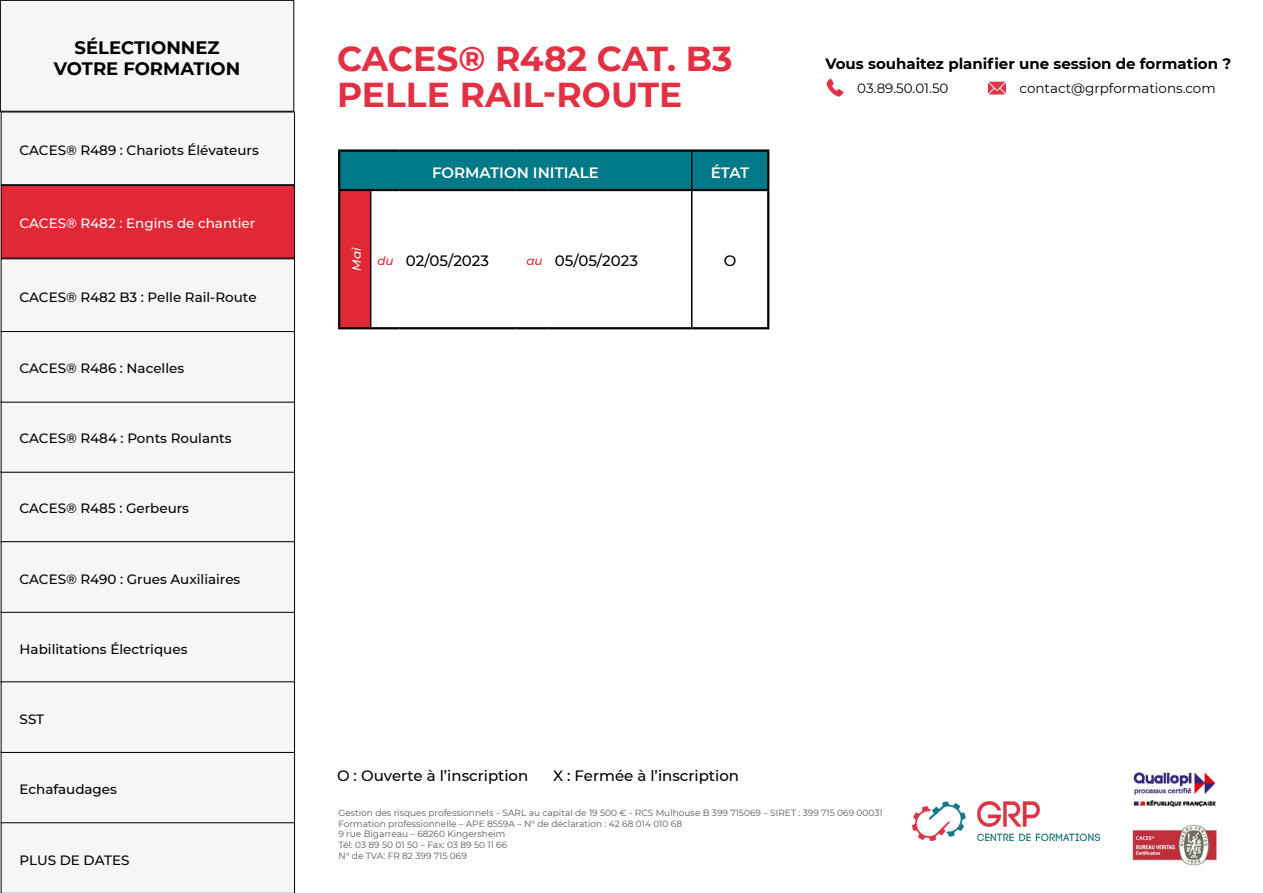
<style>
.page{position:relative;width:1263px;height:893px;background:#fff}
.page>*{position:absolute;margin:0;border:0;box-sizing:border-box;transform-origin:0 0}
.t1{font:700 34.5px/36px "Montserrat";color:#e33144}
.t2{font:700 18px/21.6px "Montserrat";color:#000;text-align:center}
.t3{font:500 15px "Montserrat";color:#000}
.t4{font:700 15px "Montserrat";color:#000}
.t5{font:600 15px "Montserrat";color:#fff}
.t6{font:500 13.5px "Montserrat";color:#000}
.t7{font:13.5px "Montserrat";color:#000}
.t8{font:500 13.5px "Montserrat";color:#fff}
.t9{font:italic 500 12px "Montserrat";color:#fff}
.t10{font:9px/10.8px "Montserrat";color:#575756}
.s1{font-style:italic;font-size:12px;color:#e02836}
</style>
<div class="page">
<div style="left:0;top:0;width:294px;height:111px;background:#f6f6f6"></div>
<div style="left:0;top:0;width:294px;height:112px;border:1px solid #000"></div>
<img style="left:1132px;top:824px;width:84px;height:42px">
<img style="left:1133px;top:772px;width:83px;height:35px">
<img style="left:826px;top:79px;width:18px;height:17px">
<img style="left:989px;top:81px;width:16px;height:14px">
<img style="left:912px;top:802px;width:187px;height:38px">
<div style="left:1px;top:185px;width:294px;height:73px;background:#e12836"></div>
<div style="left:1px;top:185px;width:294px;height:73px;border:1px solid #000"></div>
<div style="left:1px;top:259px;width:294px;height:73px;background:#f6f6f6"></div>
<div style="left:1px;top:258px;width:294px;height:74px;border:1px solid #000"></div>
<div style="left:1px;top:612px;width:294px;height:70px;background:#f6f6f6"></div>
<div style="left:1px;top:472px;width:294px;height:70px;background:#f6f6f6"></div>
<div style="left:1px;top:112px;width:294px;height:73px;background:#f6f6f6"></div>
<div style="left:1px;top:112px;width:294px;height:73px;border:1px solid #000"></div>
<div style="left:1px;top:402px;width:294px;height:70px;background:#f6f6f6"></div>
<div style="left:1px;top:752px;width:294px;height:70px;background:#f6f6f6"></div>
<div style="left:1px;top:332px;width:294px;height:70px;background:#f6f6f6"></div>
<div style="left:1px;top:331px;width:294px;height:71px;border:1px solid #000"></div>
<div style="left:1px;top:682px;width:294px;height:70px;background:#f6f6f6"></div>
<div style="left:1px;top:681px;width:294px;height:72px;border:1px solid #000"></div>
<div style="left:1px;top:542px;width:294px;height:70px;background:#f6f6f6"></div>
<div style="left:1px;top:541px;width:294px;height:72px;border:1px solid #000"></div>
<div style="left:1px;top:823px;width:294px;height:70px;background:#f6f6f6"></div>
<div style="left:340px;top:152px;width:427px;height:37px;background:#007a88"></div>
<div style="left:339px;top:190px;width:32px;height:138px;background:#e02836"></div>
<hr style="left:691px;top:152px;width:1px;height:37px;background:#000">
<hr style="left:370px;top:191px;width:1px;height:136px;background:#000">
<hr style="left:691px;top:191px;width:1px;height:136px;background:#000">
<hr style="left:338px;top:189px;width:33px;height:2px;background:#000">
<hr style="left:338px;top:191px;width:2px;height:136px;background:#000">
<hr style="left:371px;top:189px;width:29px;height:2px;background:#000">
<hr style="left:400px;top:189px;width:116px;height:2px;background:#000">
<hr style="left:516px;top:189px;width:33px;height:2px;background:#000">
<hr style="left:549px;top:189px;width:143px;height:2px;background:#000">
<hr style="left:692px;top:189px;width:77px;height:2px;background:#000">
<hr style="left:767px;top:191px;width:2px;height:136px;background:#000">
<hr style="left:338px;top:327px;width:33px;height:2px;background:#000">
<hr style="left:371px;top:327px;width:29px;height:2px;background:#000">
<hr style="left:400px;top:327px;width:116px;height:2px;background:#000">
<hr style="left:516px;top:327px;width:33px;height:2px;background:#000">
<hr style="left:549px;top:327px;width:143px;height:2px;background:#000">
<hr style="left:692px;top:327px;width:77px;height:2px;background:#000">
<hr style="left:338px;top:149px;width:33px;height:3px;background:#000">
<hr style="left:338px;top:152px;width:2px;height:37px;background:#000">
<hr style="left:371px;top:149px;width:29px;height:3px;background:#000">
<hr style="left:400px;top:149px;width:116px;height:3px;background:#000">
<hr style="left:516px;top:149px;width:33px;height:3px;background:#000">
<hr style="left:549px;top:149px;width:143px;height:3px;background:#000">
<hr style="left:692px;top:149px;width:77px;height:3px;background:#000">
<hr style="left:767px;top:152px;width:2px;height:37px;background:#000">
<h2 class="t2" style="left:54px;top:36px;width:188px">SÉLECTIONNEZ<br>VOTRE FORMATION</h2>
<h3 class="t6" style="left:20px;top:141px;width:241px">CACES® R489 : Chariots Élévateurs</h3>
<h3 class="t8" style="left:20px;top:214px;width:237px">CACES® R482 : Engins de chantier</h3>
<h3 class="t6" style="left:20px;top:287px;width:238px">CACES® R482 B3 : Pelle Rail-Route</h3>
<h3 class="t6" style="left:20px;top:359px;width:166px">CACES® R486 : Nacelles</h3>
<h3 class="t6" style="left:20px;top:429px;width:213px">CACES® R484 : Ponts Roulants</h3>
<h3 class="t6" style="left:20px;top:499px;width:171px">CACES® R485 : Gerbeurs</h3>
<h3 class="t6" style="left:20px;top:569px;width:222px">CACES® R490 : Grues Auxiliaires</h3>
<h3 class="t6" style="left:20px;top:639px;width:169px">Habilitations Électriques</h3>
<h3 class="t6" style="left:20px;top:709px;width:26px">SST</h3>
<h3 class="t6" style="left:20px;top:779px;width:99px">Echafaudages</h3>
<h3 class="t6" style="left:20px;top:850px;width:111px">PLUS DE DATES</h3>
<h1 class="t1" style="left:337px;top:39px;width:397px">CACES® R482 CAT. B3<br>PELLE RAIL-ROUTE</h1>
<h3 class="t5" style="left:432px;top:162px;width:168px">FORMATION INITIALE</h3>
<h3 class="t5" style="left:711px;top:162px;width:40px">ÉTAT</h3>
<h3 class="t9" style="left:348px;top:271px;width:25px;rotate:-90deg">Mai</h3>
<h3 class="t3" style="left:377px;top:251px;width:113px"><span class="s1">du</span> 02/05/2023</h3>
<h3 class="t3" style="left:526px;top:251px;width:113px"><span class="s1">au</span> 05/05/2023</h3>
<h3 class="t3" style="left:724px;top:251px;width:14px">O</h3>
<h3 class="t4" style="left:825px;top:52px;width:407px">Vous souhaitez planifier une session de formation ?</h3>
<h3 class="t7" style="left:857px;top:78px;width:93px">03.89.50.01.50</h3>
<h3 class="t7" style="left:1019px;top:78px;width:198px">contact@grpformations.com</h3>
<h3 class="t3" style="left:337px;top:765px;width:193px">O : Ouverte à l’inscription</h3>
<h3 class="t3" style="left:553px;top:765px;width:188px">X : Fermée à l’inscription</h3>
<p class="t10" style="left:338px;top:807px;width:546px">Gestion des risques professionnels – SARL au capital de 19 500 € - RCS Mulhouse B 399 715069 – SIRET : 399 715 069 00031<br>Formation professionnelle – APE 8559A – N° de déclaration : 42 68 014 010 68<br>9 rue Bigarreau – 68260 Kingersheim<br>Tél: 03 89 50 01 50 – Fax: 03 89 50 11 66<br>N° de TVA: FR 82 399 715 069</p>
</div>
